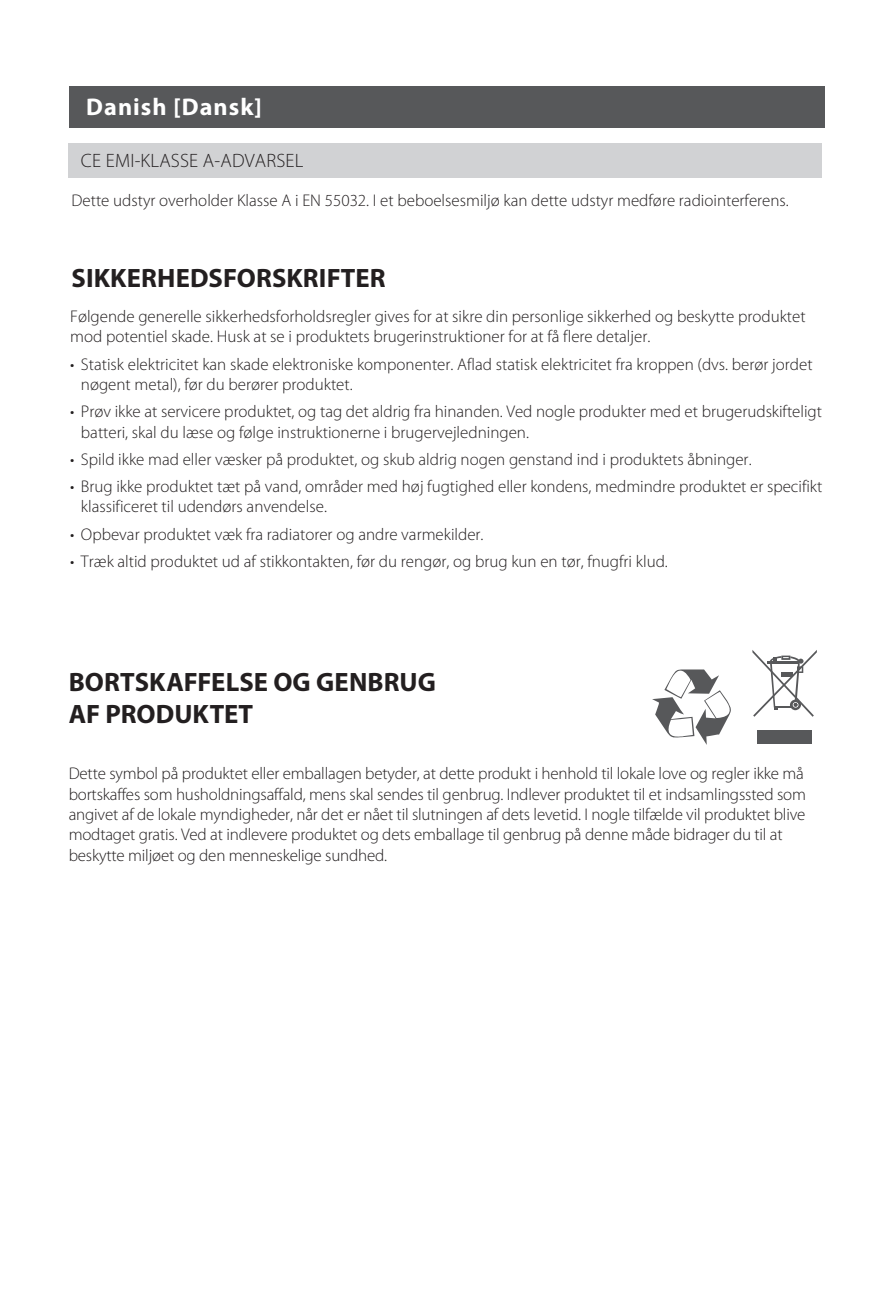
<style>
.page{position:relative;width:893px;height:1292px;background:#fff}
.page>*{position:absolute;margin:0;border:0;box-sizing:border-box;transform-origin:0 0}
.t1{font:700 26.6px/31.8px "Myriad Pro";letter-spacing:.005em;color:#231f20}
.t2{font:700 24.15px "Myriad Pro";letter-spacing:.04em;color:#fff}
.t3{font:300 19.25px "Myriad Pro";letter-spacing:.01em;color:#231f20}
.t4{font:300 16.8px/20.3px "Myriad Pro";color:#231f20}
</style>
<div class="page">
<div style="left:69px;top:87px;width:755px;height:41px;background:#57585a"></div>
<div style="left:69px;top:143px;width:753px;height:35px;background:#d1d2d4"></div>
<div style="left:757px;top:730px;width:54px;height:13px;background:#57585a"></div>
<svg style="left:752px;top:650px;width:64px;height:67px"></svg>
<svg style="left:652px;top:669px;width:79px;height:76px"></svg>
<h2 class="t2" style="left:86px;top:98px;width:177px">Danish [Dansk]</h2>
<p class="t3" style="left:81px;top:153px;width:224px">CE EMI-KLASSE A-ADVARSEL</p>
<p class="t4" style="left:72px;top:191px;width:718px">Dette udstyr overholder Klasse A i EN 55032. I et beboelsesmiljø kan dette udstyr medføre radiointerferens.</p>
<h1 class="t1" style="left:72px;top:264px;width:315px">SIKKERHEDSFORSKRIFTER</h1>
<p class="t4" style="left:70px;top:307px;width:736px">Følgende generelle sikkerhedsforholdsregler gives for at sikre din personlige sikkerhed og beskytte produktet mod potentiel skade. Husk at se i produktets brugerinstruktioner for at få flere detaljer.</p>
<p class="t4" style="left:81px;top:355px;width:733px;text-indent:-11px">• Statisk elektricitet kan skade elektroniske komponenter. Aflad statisk elektricitet fra kroppen (dvs. berør jordet nøgent metal), før du berører produktet.</p>
<p class="t4" style="left:81px;top:402px;width:742px;text-indent:-11px">• Prøv ikke at servicere produktet, og tag det aldrig fra hinanden. Ved nogle produkter med et brugerudskifteligt batteri, skal du læse og følge instruktionerne i brugervejledningen.</p>
<p class="t4" style="left:70px;top:450px;width:683px">• Spild ikke mad eller væsker på produktet, og skub aldrig nogen genstand ind i produktets åbninger.</p>
<p class="t4" style="left:81px;top:477px;width:743px;text-indent:-11px">• Brug ikke produktet tæt på vand, områder med høj fugtighed eller kondens, medmindre produktet er specifikt klassificeret til udendørs anvendelse.</p>
<p class="t4" style="left:70px;top:525px;width:415px">• Opbevar produktet væk fra radiatorer og andre varmekilder.</p>
<p class="t4" style="left:70px;top:552px;width:599px">• Træk altid produktet ud af stikkontakten, før du rengør, og brug kun en tør, fnugfri klud.</p>
<h1 class="t1" style="left:69px;top:668px;width:369px">BORTSKAFFELSE OG GENBRUG<br>AF PRODUKTET</h1>
<p class="t4" style="left:69px;top:764px;width:738px">Dette symbol på produktet eller emballagen betyder, at dette produkt i henhold til lokale love og regler ikke må bortskaffes som husholdningsaffald, mens skal sendes til genbrug. Indlever produktet til et indsamlingssted som angivet af de lokale myndigheder, når det er nået til slutningen af dets levetid. I nogle tilfælde vil produktet blive modtaget gratis. Ved at indlevere produktet og dets emballage til genbrug på denne måde bidrager du til at beskytte miljøet og den menneskelige sundhed.</p>
</div>
